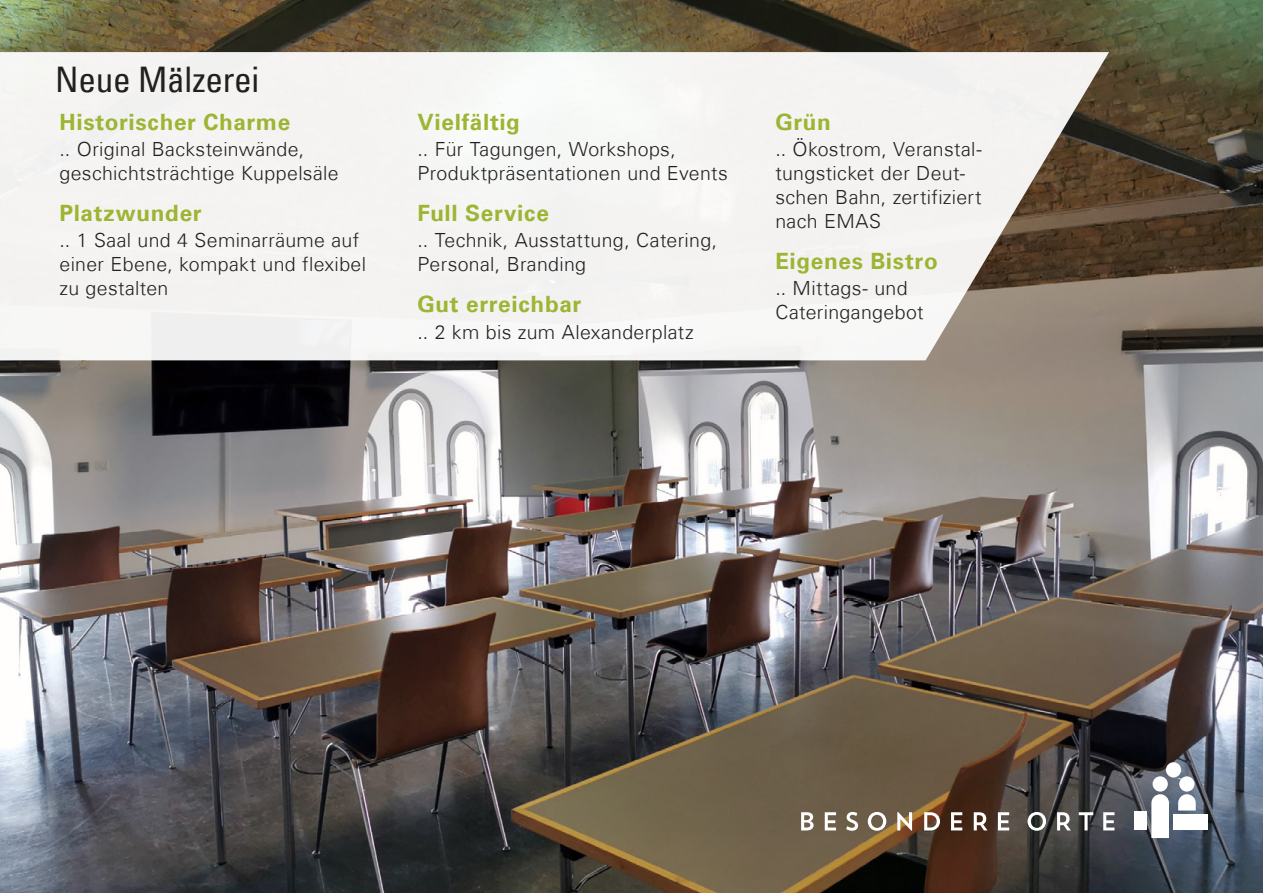
<style>
.page{position:relative;width:1263px;height:893px;background:#fff}
.page>*{position:absolute;margin:0;border:0;box-sizing:border-box;transform-origin:0 0}
.t1{font:condensed 35.25px "Univers Com 57";letter-spacing:-.01em;color:#231f20}
.t2{font:700 22.5px "Univers Com 65";letter-spacing:.03em;color:#9cb532}
.t3{font:300 19.5px/24px "Univers Com 45";letter-spacing:.02em;color:#231f20}
</style>
<div class="page">
<img style="left:0;top:0;width:1263px;height:893px">
<svg style="left:0;top:52px;width:1109px;height:308px;fill:#f5f3f2"></svg>
<svg style="left:801px;top:812px;width:13px;height:18px"></svg>
<svg style="left:825px;top:812px;width:11px;height:18px"></svg>
<svg style="left:846px;top:812px;width:12px;height:19px"></svg>
<svg style="left:868px;top:812px;width:18px;height:19px"></svg>
<svg style="left:897px;top:812px;width:15px;height:19px"></svg>
<svg style="left:924px;top:812px;width:16px;height:18px"></svg>
<svg style="left:951px;top:812px;width:11px;height:18px"></svg>
<svg style="left:974px;top:812px;width:13px;height:18px"></svg>
<svg style="left:998px;top:812px;width:11px;height:18px"></svg>
<svg style="left:1027px;top:812px;width:19px;height:19px"></svg>
<svg style="left:1057px;top:812px;width:14px;height:18px"></svg>
<svg style="left:1079px;top:812px;width:14px;height:18px"></svg>
<svg style="left:1103px;top:812px;width:11px;height:18px"></svg>
<svg style="left:1151px;top:794px;width:18px;height:44px"></svg>
<div style="left:1152px;top:776px;width:16px;height:16px;background:#fff;border-radius:50%"></div>
<div style="left:1179px;top:776px;width:15px;height:16px;background:#fff;border-radius:50%"></div>
<div style="left:1166px;top:762px;width:15px;height:15px;background:#fff;border-radius:50%"></div>
<svg style="left:1178px;top:794px;width:18px;height:16px"></svg>
<div style="left:1173px;top:814px;width:35px;height:15px;background:#fff"></div>
<div style="left:1134px;top:811px;width:13px;height:18px;background:#fff"></div>
<h1 class="t1" style="left:55px;top:57px;width:206px">Neue Mälzerei</h1>
<p class="t2" style="left:60px;top:109px;width:232px">Historischer Charme</p>
<p class="t3" style="left:60px;top:137px;width:281px">.. Original Backsteinwände, geschichtsträchtige Kuppelsäle</p>
<p class="t2" style="left:60px;top:200px;width:144px">Platzwunder</p>
<p class="t3" style="left:60px;top:228px;width:308px">.. 1 Saal und 4 Seminarräume auf einer Ebene, kompakt und flexibel zu gestalten</p>
<p class="t2" style="left:417px;top:109px;width:104px">Vielfältig</p>
<p class="t3" style="left:417px;top:137px;width:312px">.. Für Tagungen, Workshops,<br>Produktpräsentationen und Events</p>
<p class="t2" style="left:417px;top:200px;width:133px">Full Service</p>
<p class="t3" style="left:417px;top:228px;width:301px">.. Technik, Ausstattung, Catering,<br>Personal, Branding</p>
<p class="t2" style="left:417px;top:291px;width:165px">Gut erreichbar</p>
<p class="t3" style="left:417px;top:320px;width:278px">.. 2 km bis zum Alexanderplatz</p>
<p class="t2" style="left:775px;top:109px;width:57px">Grün</p>
<p class="t3" style="left:775px;top:137px;width:208px">.. Ökostrom, Veranstal&shy;tungsticket der Deut&shy;schen Bahn, zertifiziert nach EMAS</p>
<p class="t2" style="left:775px;top:248px;width:164px">Eigenes Bistro</p>
<p class="t3" style="left:775px;top:276px;width:150px">.. Mittags- und<br>Cateringangebot</p>
</div>
